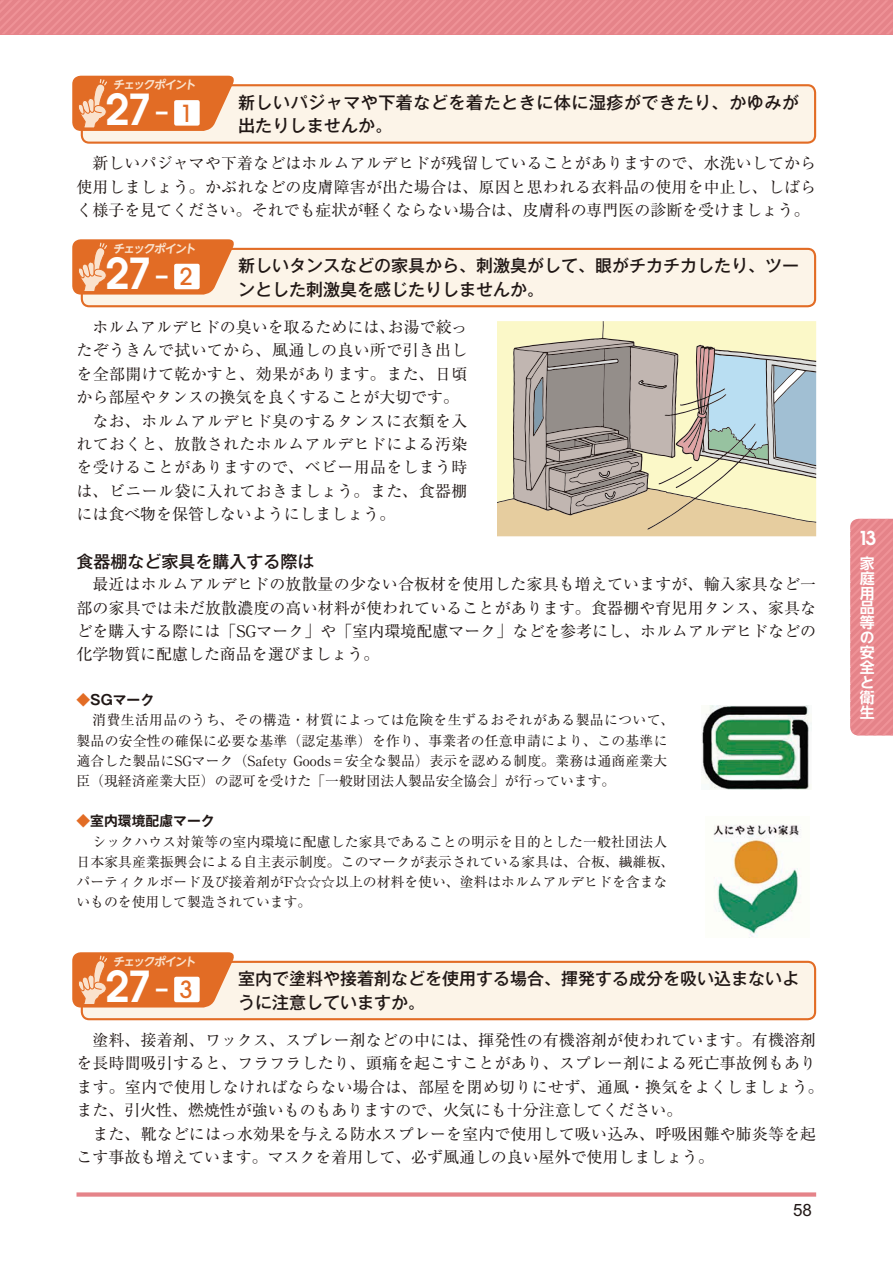
<style>
.page{position:relative;width:893px;height:1263px;background:#fff}
.page>*{position:absolute;margin:0;border:0;box-sizing:border-box;transform-origin:0 0}
.t1{font:600 42.45px "Avant Garde";color:#fff}
.t2{font:600 19.2px "Avant Garde";color:#fff}
.t3{font:16.95px/23.4px "Gothic MB101 Pr 6 N Medium 90 msp RKSJ H";color:#201715}
.t4{font:16.95px/23.4px "Gothic MB101 Pr 6 N Medium 90 msp RKSJ H";letter-spacing:.03em;color:#201715}
.t5{font:16.95px "Arial";color:#201715}
.t6{font:15.9px/23.4px "Ryumin Pr 6 N Reg 90 msp RKSJ H";letter-spacing:.01em;color:#201715;text-align:justify}
.t7{font:14.85px/14.9px "UD Shin Go NT Pr 6 N De Bold 90 msp RKSJ H";color:#fff;text-align:justify}
.t8{font:13.8px/20.2px "Ryumin Pr 6 N Reg 90 msp RKSJ H";letter-spacing:.015em;color:#201715}
.t9{font:13.8px "Gothic MB101 Pr 6 N De Bold 90 msp RKSJ H";color:#201715}
.t10{font:11.7px "UD Shin Go NT Pr 6 N De Bold 90 msp RKSJ H";color:#fae2cd}
.s1{font-weight:400}
.s2{font-weight:500;font-size:23.4px;color:#e26c25}
.s3{color:#e26c25}
</style>
<div class="page">
<svg style="left:850px;top:519px;width:43px;height:217px;background:#e8898e"></svg>
<svg style="left:0;top:0;width:893px;height:34px;background:#e8888d"></svg>
<div style="left:77px;top:1192px;width:739px;height:5px;background:#e58389"></div>
<div style="left:82px;top:85px;width:733px;height:58px;background:#fcf4e8;border-radius:7px"></div>
<div style="left:81px;top:84px;width:735px;height:60px;border:2px solid #e26c25;border-radius:7px"></div>
<svg style="left:72px;top:76px;width:165px;height:55px;background:#e58042"></svg>
<div style="left:174px;top:100px;width:26px;height:26px;background:#fff;border-radius:2px"></div>
<div style="left:82px;top:249px;width:733px;height:57px;background:#fcf4e8;border-radius:7px"></div>
<div style="left:81px;top:248px;width:735px;height:59px;border:2px solid #e26c25;border-radius:7px"></div>
<svg style="left:72px;top:239px;width:165px;height:56px;background:#e68244"></svg>
<div style="left:174px;top:264px;width:26px;height:25px;background:#fff;border-radius:2px"></div>
<div style="left:82px;top:962px;width:733px;height:57px;background:#fcf4e8;border-radius:7px"></div>
<div style="left:81px;top:961px;width:735px;height:59px;border:2px solid #e26c25;border-radius:7px"></div>
<svg style="left:72px;top:952px;width:165px;height:56px;background:#e68244"></svg>
<div style="left:174px;top:977px;width:26px;height:25px;background:#fff;border-radius:2px"></div>
<img style="left:701px;top:706px;width:110px;height:84px">
<img style="left:713px;top:825px;width:88px;height:112px">
<svg style="left:498px;top:321px;width:318px;height:215px;background:#c5c0ad"></svg>
<p class="t10" style="left:113px;top:81px;width:86px">チェックポイント</p>
<h1 class="t1" style="left:105px;top:94px;width:89px">27<span class="s1">-</span> <span class="s2">1</span></h1>
<p class="t4" style="left:238px;top:93px;width:562px">新しいパジャマや下着などを着たときに体に湿疹ができたり、かゆみが出たりしませんか。</p>
<p class="t6" style="left:77px;top:154px;width:741px;text-indent:16px">新しいパジャマや下着などはホルムアルデヒドが残留していることがありますので、水洗いしてから使用しましょう。かぶれなどの皮膚障害が出た場合は、原因と思われる衣料品の使用を中止し、しばらく様子を見てください。それでも症状が軽くならない場合は、皮膚科の専門医の診断を受けましょう。</p>
<p class="t10" style="left:113px;top:244px;width:86px">チェックポイント</p>
<h1 class="t1" style="left:105px;top:258px;width:89px">27<span class="s1">-</span> <span class="s2">2</span></h1>
<p class="t3" style="left:238px;top:257px;width:563px">新しいタンスなどの家具から、刺激臭がして、眼がチカチカしたり、ツーンとした刺激臭を感じたりしませんか。</p>
<p class="t6" style="left:92px;top:318px;width:377px">ホルムアルデヒドの臭いを取るためには、お湯で絞っ</p>
<p class="t6" style="left:77px;top:341px;width:392px">たぞうきんで拭いてから、風通しの良い所で引き出し</p>
<p class="t6" style="left:77px;top:364px;width:392px">を全部開けて乾かすと、効果があります。また、日頃</p>
<p class="t6" style="left:77px;top:388px;width:384px">から部屋やタンスの換気を良くすることが大切です。</p>
<p class="t6" style="left:92px;top:411px;width:376px">なお、ホルムアルデヒド臭のするタンスに衣類を入</p>
<p class="t6" style="left:77px;top:434px;width:392px">れておくと、放散されたホルムアルデヒドによる汚染</p>
<p class="t6" style="left:77px;top:458px;width:392px">を受けることがありますので、ベビー用品をしまう時</p>
<p class="t6" style="left:77px;top:481px;width:392px">は、ビニール袋に入れておきましょう。また、食器棚</p>
<p class="t6" style="left:77px;top:505px;width:320px">には食べ物を保管しないようにしましょう。</p>
<p class="t3" style="left:77px;top:552px;width:240px">食器棚など家具を購入する際は</p>
<p class="t6" style="left:77px;top:575px;width:741px;text-indent:16px">最近はホルムアルデヒドの放散量の少ない合板材を使用した家具も増えていますが、輸入家具など一部の家具では未だ放散濃度の高い材料が使われていることがあります。食器棚や育児用タンス、家具などを購入する際には「SGマーク」や「室内環境配慮マーク」などを参考にし、ホルムアルデヒドなどの化学物質に配慮した商品を選びましょう。</p>
<p class="t9" style="left:77px;top:695px;width:79px"><span class="s3">◆</span>SGマーク</p>
<p class="t8" style="left:77px;top:712px;width:599px;text-indent:16px">消費生活用品のうち、その構造・材質によっては危険を生ずるおそれがある製品について、製品の安全性の確保に必要な基準（認定基準）を作り、事業者の任意申請により、この基準に適合した製品にSGマーク（Safety Goods＝安全な製品）表示を認める制度。業務は通商産業大臣（現経済産業大臣）の認可を受けた「一般財団法人製品安全協会」が行っています。</p>
<p class="t9" style="left:77px;top:816px;width:140px"><span class="s3">◆</span>室内環境配慮マーク</p>
<p class="t8" style="left:77px;top:833px;width:599px;text-indent:16px">シックハウス対策等の室内環境に配慮した家具であることの明示を目的とした一般社団法人日本家具産業振興会による自主表示制度。このマークが表示されている家具は、合板、繊維板、パーティクルボード及び接着剤がF☆☆☆以上の材料を使い、塗料はホルムアルデヒドを含まないものを使用して製造されています。</p>
<p class="t10" style="left:113px;top:957px;width:86px">チェックポイント</p>
<h1 class="t1" style="left:105px;top:971px;width:89px">27<span class="s1">-</span> <span class="s2">3</span></h1>
<p class="t3" style="left:238px;top:970px;width:563px">室内で塗料や接着剤などを使用する場合、揮発する成分を吸い込まないように注意していますか。</p>
<p class="t6" style="left:77px;top:1030px;width:749px;text-align:left;text-indent:16px">塗料、接着剤、ワックス、スプレー剤などの中には、揮発性の有機溶剤が使われています。有機溶剤を長時間吸引すると、フラフラしたり、頭痛を起こすことがあり、スプレー剤による死亡事故例もあります。室内で使用しなければならない場合は、部屋を閉め切りにせず、通風・換気をよくしましょう。また、引火性、燃焼性が強いものもありますので、火気にも十分注意してください。</p>
<p class="t6" style="left:77px;top:1124px;width:741px;text-indent:16px">また、靴などにはっ水効果を与える防水スプレーを室内で使用して吸い込み、呼吸困難や肺炎等を起こす事故も増えています。マスクを着用して、必ず風通しの良い屋外で使用しましょう。</p>
<p class="t5" style="left:793px;top:1200px;width:20px">58</p>
<p class="t2" style="left:858px;top:530px;width:20px">13</p>
<p class="t7" style="left:860px;top:558px;width:16px">家庭用品等の安全と衛生</p>
</div>
